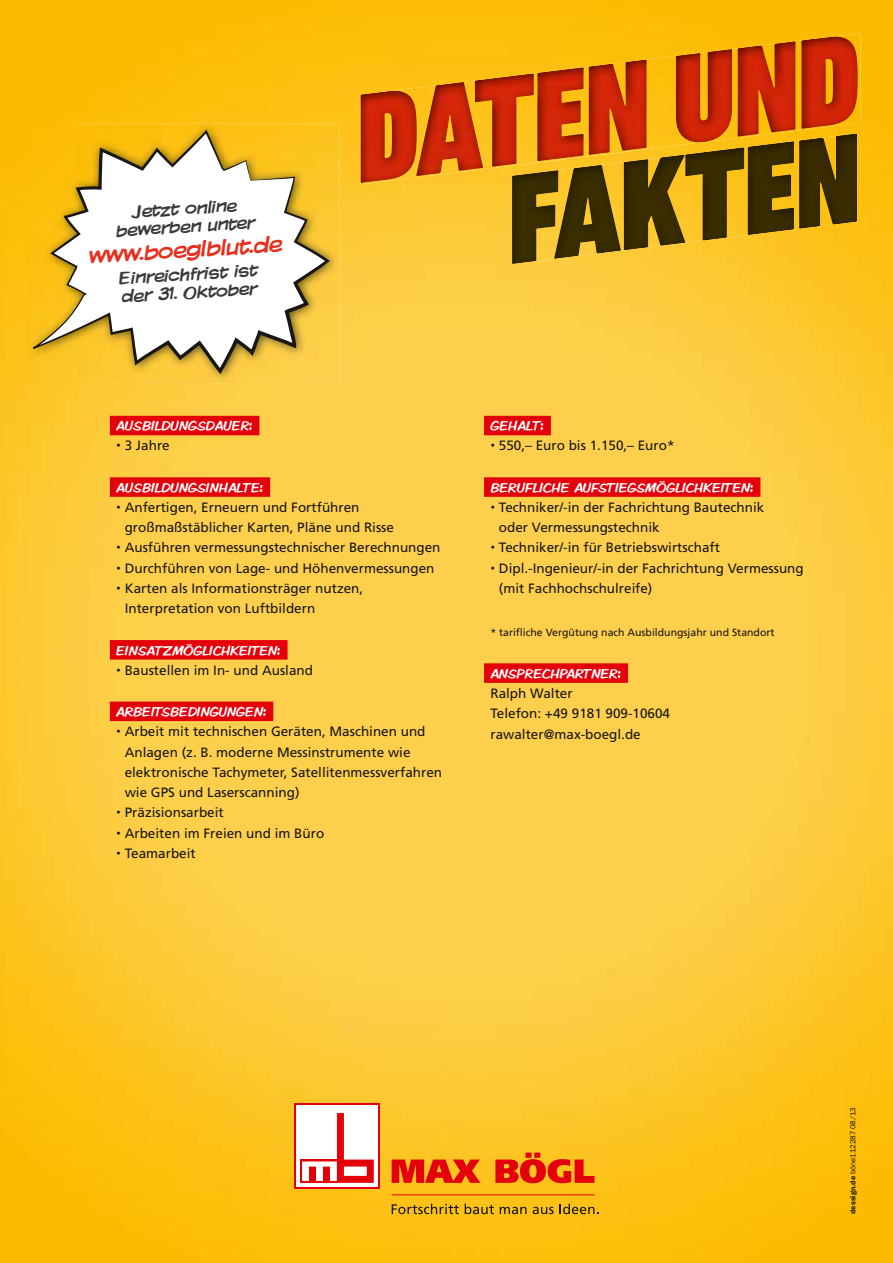
<style>
.page{position:relative;width:893px;height:1263px;background:#fff}
.page>*{position:absolute;margin:0;border:0;box-sizing:border-box;transform-origin:0 0}
.t1{font:23.25px "Komika Display";color:#e6301f}
.t2{font:18px/18px "Komika Display";color:#3a3a39;text-align:center}
.t3{font:13.5px/20.2px "Frutiger LT Pro";color:#181716}
.t4{font:13.5px "Komika Display";color:#fff}
.t5{font:10.5px "Frutiger LT Pro";color:#181716}
.t6{font:7.5px "Franklin Gothic Book ITC";color:#181716}
.s1{font-family:"Komika Text";font-weight:700}
.s2{font-family:"Helvetica";font-weight:700}
.s3{font-family:"Franklin Gothic Demi ITC"}
</style>
<div class="page">
<img style="left:0;top:0;width:893px;height:1263px">
<div style="left:110px;top:416px;width:149px;height:19px;background:#e3000b"></div>
<div style="left:110px;top:477px;width:160px;height:20px;background:#e3000b"></div>
<div style="left:110px;top:640px;width:178px;height:20px;background:#e3000b"></div>
<div style="left:110px;top:702px;width:163px;height:19px;background:#e3000b"></div>
<img style="left:410px;top:33px;width:400px;height:151px">
<img style="left:360px;top:83px;width:51px;height:101px">
<img style="left:810px;top:33px;width:51px;height:101px">
<img style="left:512px;top:133px;width:345px;height:131px">
<div style="left:484px;top:416px;width:67px;height:19px;background:#e3000b"></div>
<div style="left:484px;top:477px;width:276px;height:20px;background:#e3000b"></div>
<div style="left:484px;top:663px;width:144px;height:20px;background:#e3000b"></div>
<div style="left:294px;top:1103px;width:85px;height:85px;background:#e3000b"></div>
<div style="left:296px;top:1105px;width:82px;height:82px;background:#fff"></div>
<div style="left:300px;top:1159px;width:37px;height:24px;background:#e3000b"></div>
<svg style="left:302px;top:1113px;width:72px;height:70px"></svg>
<svg style="left:392px;top:1159px;width:88px;height:24px;background:#ea3e11"></svg>
<svg style="left:495px;top:1152px;width:99px;height:31px;background:#ee5c14"></svg>
<hr style="left:392px;top:1194px;width:202px;height:1px;background:#e3000b">
<svg style="left:392px;top:1203px;width:67px;height:11px"></svg>
<svg style="left:465px;top:1203px;width:29px;height:11px"></svg>
<svg style="left:500px;top:1207px;width:27px;height:7px"></svg>
<svg style="left:533px;top:1207px;width:21px;height:7px"></svg>
<svg style="left:560px;top:1203px;width:39px;height:11px"></svg>
<img style="left:26px;top:123px;width:314px;height:261px">
<svg style="left:33px;top:130px;width:297px;height:244px"></svg>
<h2 class="t2" style="left:114px;top:204px;width:141px;rotate:-4deg">Jetzt online bewerben unter</h2>
<h2 class="t2" style="left:118px;top:270px;width:140px;text-align:left;rotate:-4deg">Einreich<span class="s1">f</span>rist ist der 31. Oktober</h2>
<h1 class="t1" style="left:88px;top:240px;width:195px;rotate:-3deg">www.boeglblut.de</h1>
<p class="t4" style="left:116px;top:417px;width:137px">AUSBILDUNGSDAUER:</p>
<p class="t3" style="left:116px;top:436px;width:55px"><span class="s2">•</span> 3 Jahre</p>
<p class="t4" style="left:116px;top:479px;width:147px">AUSBILDUNGSINHALTE:</p>
<p class="t3" style="left:125px;top:497px;width:271px;text-indent:-9px"><span class="s2">•</span> Anfertigen, Erneuern und Fortführen großmaßstäblicher Karten, Pläne und Risse</p>
<p class="t3" style="left:116px;top:538px;width:326px"><span class="s2">•</span> Ausführen vermessungstechnischer Berechnungen</p>
<p class="t3" style="left:116px;top:558px;width:320px"><span class="s2">•</span> Durchführen von Lage- und Höhenvermessungen</p>
<p class="t3" style="left:125px;top:578px;width:240px;text-indent:-9px"><span class="s2">•</span> Karten als Informationsträger nutzen,<br>Interpretation von Luftbildern</p>
<p class="t4" style="left:116px;top:642px;width:165px">EINSATZMÖGLICHKEITEN:</p>
<p class="t3" style="left:116px;top:660px;width:198px"><span class="s2">•</span> Baustellen im In- und Ausland</p>
<p class="t4" style="left:116px;top:703px;width:150px">ARBEITSBEDINGUNGEN:</p>
<p class="t3" style="left:125px;top:721px;width:319px;text-indent:-9px"><span class="s2">•</span> Arbeit mit technischen Geräten, Maschinen und Anlagen (z. B. moderne Messinstrumente wie elektronische Tachymeter, Satellitenmessverfahren wie GPS und Laserscanning)</p>
<p class="t3" style="left:116px;top:802px;width:109px"><span class="s2">•</span> Präzisionsarbeit</p>
<p class="t3" style="left:116px;top:823px;width:210px"><span class="s2">•</span> Arbeiten im Freien und im Büro</p>
<p class="t3" style="left:116px;top:843px;width:81px"><span class="s2">•</span> Teamarbeit</p>
<p class="t4" style="left:490px;top:417px;width:54px">GEHALT:</p>
<p class="t3" style="left:490px;top:436px;width:186px"><span class="s2">•</span> 550,– Euro bis 1.150,– Euro*</p>
<p class="t4" style="left:490px;top:479px;width:263px">BERUFLICHE AUFSTIEGSMÖGLICHKEITEN:</p>
<p class="t3" style="left:499px;top:497px;width:267px;text-indent:-9px"><span class="s2">•</span> Techniker/-in der Fachrichtung Bautechnik oder Vermessungstechnik</p>
<p class="t3" style="left:490px;top:538px;width:231px"><span class="s2">•</span> Techniker/-in für Betriebswirtschaft</p>
<p class="t3" style="left:499px;top:558px;width:306px;text-indent:-9px"><span class="s2">•</span> Dipl.-Ingenieur/-in der Fachrichtung Vermessung (mit Fachhochschulreife)</p>
<p class="t5" style="left:490px;top:627px;width:286px">* tarifliche Vergütung nach Ausbildungsjahr und Standort</p>
<p class="t4" style="left:490px;top:665px;width:131px">ANSPRECHPARTNER:</p>
<p class="t3" style="left:490px;top:683px;width:181px">Ralph Walter<br>Telefon: +49 9181 909-10604 rawalter@max-boegl.de</p>
<p class="t6" style="left:848px;top:1214px;width:108px;rotate:-90deg"><span class="s3">dessign.de</span> böne112287 08/13</p>
</div>
